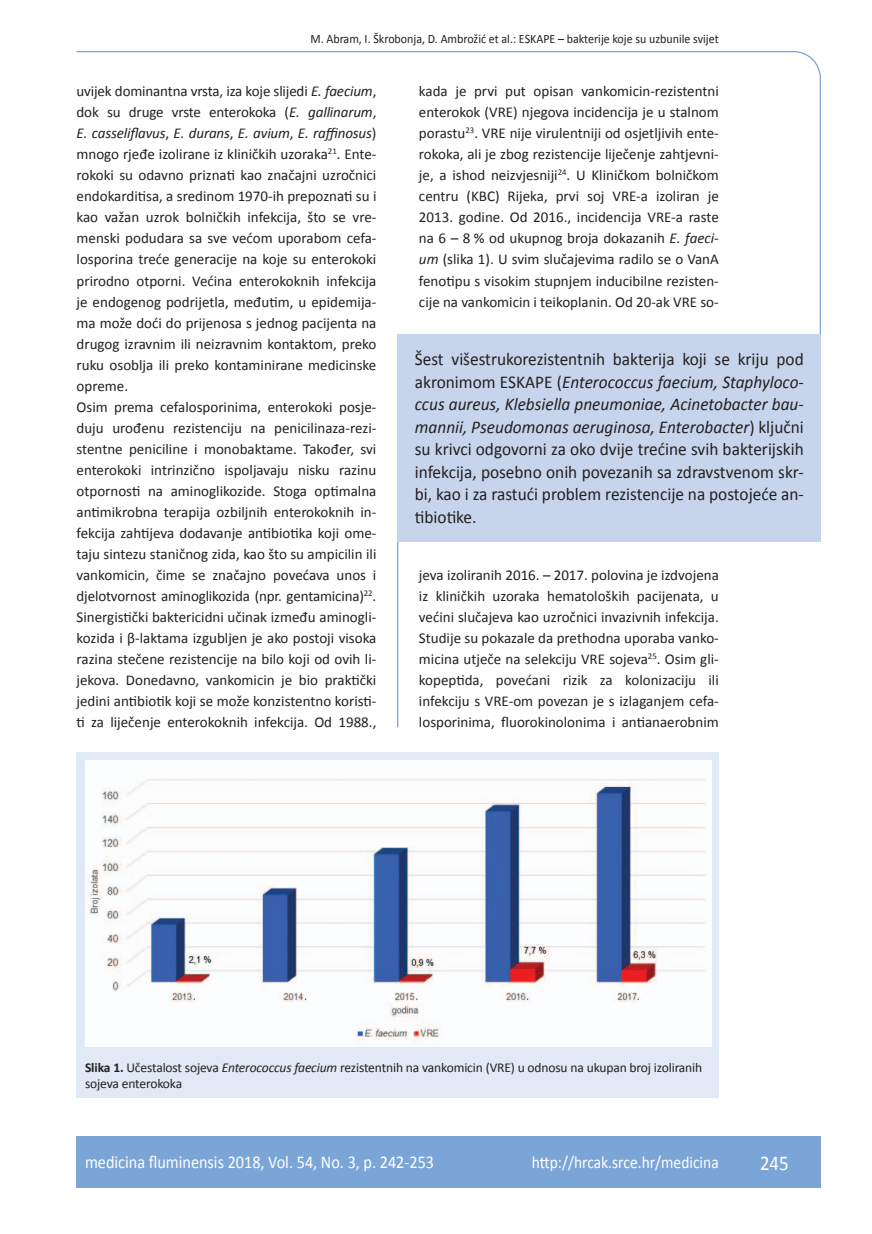
<style>
.page{position:relative;width:872px;height:1234px;background:#fff}
.page>*{position:absolute;margin:0;border:0;box-sizing:border-box;transform-origin:0 0}
.t1{font:21px "Calibri";color:#fff;scale:.9 1}
.t2{font:18px/22.5px "Calibri";color:#231f20;text-align:justify;scale:.96 1}
.t3{font:18px "Calibri";color:#fff;scale:.9 1}
.t4{font:17.25px "Calibri";color:#fff;scale:.9 1}
.t5{font:15px/21px "Calibri";color:#231f20;text-align:justify}
.t6{font:13.5px/16.5px "Calibri";letter-spacing:-.01em;color:#231f20}
.t7{font:12.75px "Calibri";color:#231f20;scale:.94 1}
.s1{font-style:italic}
.s2{font-weight:700}
</style>
<div class="page">
<svg style="left:76px;top:51px;width:745px;height:285px"></svg>
<hr style="left:397px;top:532px;width:1px;height:195px;background:#7ca5d7">
<div style="left:77px;top:1135px;width:744px;height:51px;background:#7ca5d7"></div>
<div style="left:398px;top:334px;width:423px;height:207px;background:#c6d5ec"></div>
<div style="left:77px;top:752px;width:642px;height:345px;background:#e1e9f6"></div>
<img style="left:85px;top:760px;width:626px;height:286px">
<p class="t7" style="left:310px;top:29px;width:436px">M. Abram, I. Škrobonja, D. Ambrožić et al.: ESKAPE – bakterije koje su uzbunile svijet</p>
<p class="t5" style="left:77px;top:80px;width:301px;text-align:left">uvijek dominantna vrsta, iza koje slijedi <span class="s1">E. faecium</span>, dok su druge vrste enterokoka (<span class="s1">E. gallinarum</span>, <span class="s1">E. casseliflavus</span>, <span class="s1">E. durans</span>, <span class="s1">E. avium</span>, <span class="s1">E. raffinosus</span>) mnogo rjeđe izolirane iz kliničkih uzoraka<sup>21</sup>. Ente&shy;rokoki su odavno priznati kao značajni uzročnici endokarditisa, a sredinom 1970-ih prepoznati su i kao važan uzrok bolničkih infekcija, što se vre&shy;menski podudara sa sve većom uporabom cefa&shy;losporina treće generacije na koje su enterokoki prirodno otporni. Većina enterokoknih infekcija je endogenog podrijetla, međutim, u epidemija&shy;ma može doći do prijenosa s jednog pacijenta na drugog izravnim ili neizravnim kontaktom, preko ruku osoblja ili preko kontaminirane medicinske opreme.<br>Osim prema cefalosporinima, enterokoki posje&shy;duju urođenu rezistenciju na penicilinaza-rezi&shy;stentne peniciline i monobaktame. Također, svi enterokoki intrinzično ispoljavaju nisku razinu otpornosti na aminoglikozide. Stoga optimalna antimikrobna terapija ozbiljnih enterokoknih in&shy;fekcija zahtijeva dodavanje antibiotika koji ome&shy;taju sintezu staničnog zida, kao što su ampicilin ili vankomicin, čime se značajno povećava unos i djelotvornost aminoglikozida (npr. gentamicina)<sup>22</sup>.<br>Sinergistički baktericidni učinak između aminogli&shy;kozida i β-laktama izgubljen je ako postoji visoka razina stečene rezistencije na bilo koji od ovih li&shy;jekova. Donedavno, vankomicin je bio praktički jedini antibiotik koji se može konzistentno koristi&shy;ti za liječenje enterokoknih infekcija. Od 1988.,</p>
<p class="t5" style="left:419px;top:80px;width:301px">kada je prvi put opisan vankomicin-rezistentni enterokok (VRE) njegova incidencija je u stalnom porastu<sup>23</sup>. VRE nije virulentniji od osjetljivih ente&shy;rokoka, ali je zbog rezistencije liječenje zahtjevni&shy;je, a ishod neizvjesniji<sup>24</sup>. U Kliničkom bolničkom centru (KBC) Rijeka, prvi soj VRE-a izoliran je 2013. godine. Od 2016., incidencija VRE-a raste na 6 – 8 % od ukupnog broja dokazanih <span class="s1">E. faeci&shy;um</span> (slika 1). U svim slučajevima radilo se o VanA fenotipu s visokim stupnjem inducibilne rezisten&shy;cije na vankomicin i teikoplanin. Od 20-ak VRE so-</p>
<p class="t2" style="left:415px;top:347px;width:407px">Šest višestrukorezistentnih bakterija koji se kriju pod akronimom ESKAPE (<span class="s1">Enterococcus faecium, Staphyloco&shy;ccus aureus, Klebsiella pneumoniae, Acinetobacter bau&shy;mannii, Pseudomonas aeruginosa, Enterobacter</span>) ključni su krivci odgovorni za oko dvije trećine svih bakterijskih infekcija, posebno onih povezanih sa zdravstvenom skr&shy;bi, kao i za rastući problem rezistencije na postojeće an&shy;tibiotike.</p>
<p class="t5" style="left:419px;top:563px;width:301px">jeva izoliranih 2016. – 2017. polovina je izdvojena iz kliničkih uzoraka hematoloških pacijenata, u većini slučajeva kao uzročnici invazivnih infekcija.<br>Studije su pokazale da prethodna uporaba vanko&shy;micina utječe na selekciju VRE sojeva<sup>25</sup>. Osim gli&shy;kopeptida, povećani rizik za kolonizaciju ili infekciju s VRE-om povezan je s izlaganjem cefa&shy;losporinima, fluorokinolonima i antianaerobnim</p>
<p class="t6" style="left:85px;top:1058px;width:618px"><span class="s2">Slika 1.</span> Učestalost sojeva <span class="s1">Enterococcus faecium</span> rezistentnih na vankomicin (VRE) u odnosu na ukupan broj izoliranih sojeva enterokoka</p>
<p class="t3" style="left:85px;top:1149px;width:389px">medicina fluminensis 2018, Vol. 54, No. 3, p. 242-253</p>
<p class="t4" style="left:532px;top:1150px;width:209px">http://hrcak.srce.hr/medicina</p>
<h1 class="t1" style="left:760px;top:1147px;width:33px">245</h1>
</div>
